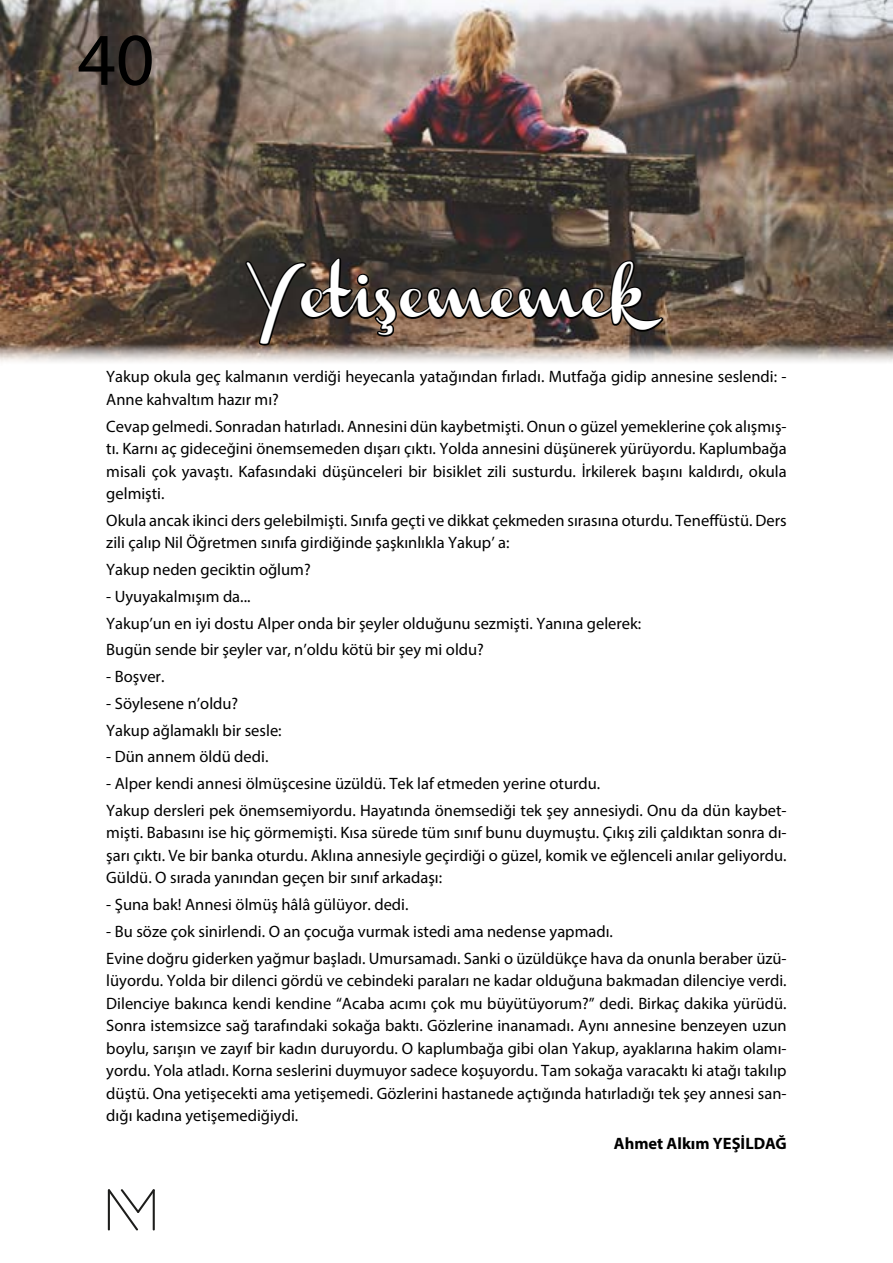
<style>
.page{position:relative;width:893px;height:1263px;background:#fff}
.page>*{position:absolute;margin:0;border:0;box-sizing:border-box;transform-origin:0 0}
.t1{font:75px "Myriad Pro";color:#000}
.t2{font:45px "Channel";color:#fff}
.t3{font:16.5px/22.5px "Myriad Pro";color:#000}
.t4{font:700 16.5px "Myriad Pro";color:#000}
</style>
<div class="page">
<img style="left:0;top:0;width:893px;height:362px">
<svg style="left:243px;top:258px;width:422px;height:90px;background:#443830"></svg>
<svg style="left:107px;top:1189px;width:48px;height:42px"></svg>
<h1 class="t1" style="left:77px;top:13px;width:78px">40</h1>
<h2 class="t2" style="left:246px;top:275px;width:401px">Yetişememek</h2>
<p class="t3" style="left:106px;top:365px;width:682px">Yakup okula geç kalmanın verdiği heyecanla yatağından fırladı. Mutfağa gidip annesine seslendi: -<br>Anne kahvaltım hazır mı?</p>
<p class="t3" style="left:106px;top:414px;width:682px;text-align:justify">Cevap gelmedi. Sonradan hatırladı. Annesini dün kaybetmişti. Onun o güzel yemeklerine çok alışmış&shy;tı. Karnı aç gideceğini önemsemeden dışarı çıktı. Yolda annesini düşünerek yürüyordu. Kaplumbağa misali çok yavaştı. Kafasındaki düşünceleri bir bisiklet zili susturdu. İrkilerek başını kaldırdı, okula gelmişti.</p>
<p class="t3" style="left:106px;top:509px;width:682px">Okula ancak ikinci ders gelebilmişti. Sınıfa geçti ve dikkat çekmeden sırasına oturdu. Teneffüstü. Ders zili çalıp Nil Öğretmen sınıfa girdiğinde şaşkınlıkla Yakup’ a:</p>
<p class="t3" style="left:106px;top:558px;width:206px">Yakup neden geciktin oğlum?</p>
<p class="t3" style="left:106px;top:583px;width:537px;line-height:26.7px">- Uyuyakalmışım da...<br>Yakup’un en iyi dostu Alper onda bir şeyler olduğunu sezmişti. Yanına gelerek:<br>Bugün sende bir şeyler var, n’oldu kötü bir şey mi oldu?</p>
<p class="t3" style="left:106px;top:665px;width:60px">- Boşver.</p>
<p class="t3" style="left:106px;top:690px;width:177px;line-height:26.7px">- Söylesene n’oldu?<br>Yakup ağlamaklı bir sesle:</p>
<p class="t3" style="left:106px;top:745px;width:164px">- Dün annem öldü dedi.</p>
<p class="t3" style="left:106px;top:770px;width:682px;line-height:26.7px">- Alper kendi annesi ölmüşcesine üzüldü. Tek laf etmeden yerine oturdu.<br>Yakup dersleri pek önemsemiyordu. Hayatında önemsediği tek şey annesiydi. Onu da dün kaybet-</p>
<p class="t3" style="left:106px;top:821px;width:682px;text-align:justify">mişti. Babasını ise hiç görmemişti. Kısa sürede tüm sınıf bunu duymuştu. Çıkış zili çaldıktan sonra dı&shy;şarı çıktı. Ve bir banka oturdu. Aklına annesiyle geçirdiği o güzel, komik ve eğlenceli anılar geliyordu.<br>Güldü. O sırada yanından geçen bir sınıf arkadaşı:</p>
<p class="t3" style="left:106px;top:893px;width:304px">- Şuna bak! Annesi ölmüş hâlâ gülüyor. dedi.</p>
<p class="t3" style="left:106px;top:918px;width:682px;line-height:26.7px">- Bu söze çok sinirlendi. O an çocuğa vurmak istedi ama nedense yapmadı.<br>Evine doğru giderken yağmur başladı. Umursamadı. Sanki o üzüldükçe hava da onunla beraber üzü-</p>
<p class="t3" style="left:106px;top:969px;width:682px;text-align:justify">lüyordu. Yolda bir dilenci gördü ve cebindeki paraları ne kadar olduğuna bakmadan dilenciye verdi.<br>Dilenciye bakınca kendi kendine “Acaba acımı çok mu büyütüyorum?” dedi. Birkaç dakika yürüdü.<br>Sonra istemsizce sağ tarafındaki sokağa baktı. Gözlerine inanamadı. Aynı annesine benzeyen uzun boylu, sarışın ve zayıf bir kadın duruyordu. O kaplumbağa gibi olan Yakup, ayaklarına hakim olamı&shy;yordu. Yola atladı. Korna seslerini duymuyor sadece koşuyordu. Tam sokağa varacaktı ki atağı takılıp düştü. Ona yetişecekti ama yetişemedi. Gözlerini hastanede açtığında hatırladığı tek şey annesi san&shy;dığı kadına yetişemediğiydi.</p>
<p class="t4" style="left:614px;top:1133px;width:174px">Ahmet Alkım YEŞİLDAĞ</p>
</div>
